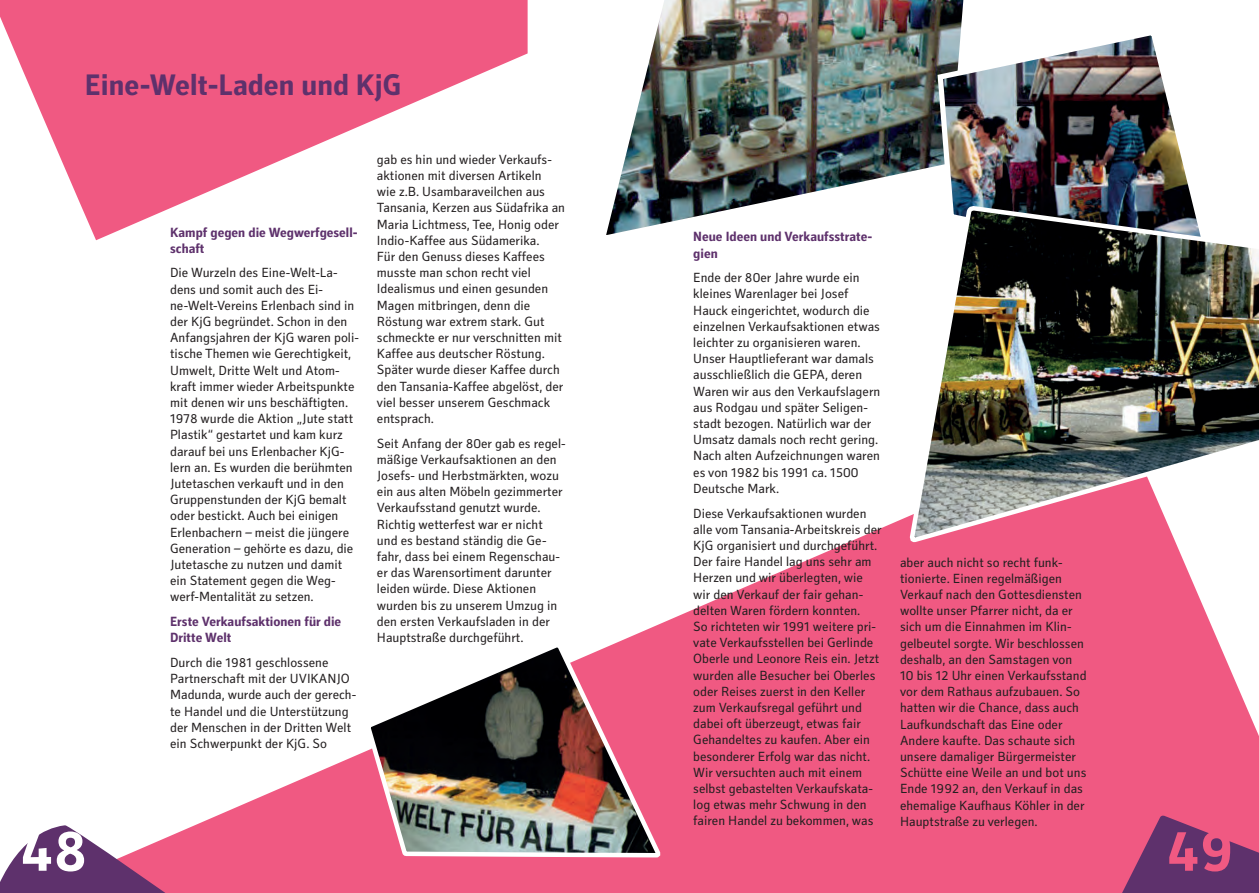
<style>
.page{position:relative;width:1259px;height:893px;background:#fff}
.page>*{position:absolute;margin:0;border:0;box-sizing:border-box;transform-origin:0 0}
.t1{font:700 58.5px "Secca Kj G";color:#fff}
.t2{font:700 30px "Secca Kj G";color:#5e316c}
.t3{font:13.5px/16.2px "Secca Kj G";color:#231f20}
.t4{font:700 13.5px/16.2px "Secca Kj G";color:#5e316c}
</style>
<div class="page">
<svg style="left:177px;top:517px;width:1082px;height:376px;fill:#f05982"></svg>
<svg style="left:1060px;top:815px;width:199px;height:78px;background:#b54879"></svg>
<svg style="left:0;top:825px;width:177px;height:68px"></svg>
<svg style="left:0;top:0;width:527px;height:240px;fill:#f05982"></svg>
<img style="left:606px;top:0;width:358px;height:235px">
<img style="left:934px;top:32px;width:260px;height:176px">
<img style="left:362px;top:644px;width:302px;height:214px">
<img style="left:907px;top:208px;width:352px;height:380px">
<h2 class="t2" style="left:85px;top:68px;width:318px">Eine-Welt-Laden und KjG</h2>
<h1 class="t1" style="left:20px;top:818px;width:68px">48</h1>
<p class="t4" style="left:170px;top:224px;width:189px">Kampf gegen die Wegwerfgesell&shy;schaft</p>
<p class="t3" style="left:170px;top:265px;width:190px">Die Wurzeln des Eine-Welt-La&shy;dens und somit auch des Ei&shy;ne-Welt-Vereins Erlenbach sind in der KjG begründet. Schon in den<br>Anfangsjahren der KjG waren poli&shy;tische Themen wie Gerechtigkeit,<br>Umwelt, Dritte Welt und Atom&shy;kraft immer wieder Arbeitspunkte mit denen wir uns beschäftigten.<br>1978 wurde die Aktion „Jute statt<br>Plastik“ gestartet und kam kurz darauf bei uns Erlenbacher KjG&shy;lern an. Es wurden die berühmten<br>Jutetaschen verkauft und in den<br>Gruppenstunden der KjG bemalt oder bestickt. Auch bei einigen<br>Erlenbachern – meist die jüngere<br>Generation – gehörte es dazu, die<br>Jutetasche zu nutzen und damit ein Statement gegen die Weg&shy;werf-Mentalität zu setzen.</p>
<p class="t4" style="left:170px;top:614px;width:173px">Erste Verkaufsaktionen für die<br>Dritte Welt</p>
<p class="t3" style="left:170px;top:655px;width:188px">Durch die 1981 geschlossene<br>Partnerschaft mit der UVIKANJO<br>Madunda, wurde auch der gerech&shy;te Handel und die Unterstützung der Menschen in der Dritten Welt ein Schwerpunkt der KjG. So</p>
<p class="t3" style="left:377px;top:152px;width:190px">gab es hin und wieder Verkaufs&shy;aktionen mit diversen Artikeln<br>wie z.B. Usambaraveilchen aus<br>Tansania, Kerzen aus Südafrika an<br>Maria Lichtmess, Tee, Honig oder<br>Indio-Kaffee aus Südamerika.<br>Für den Genuss dieses Kaffees musste man schon recht viel<br>Idealismus und einen gesunden<br>Magen mitbringen, denn die<br>Röstung war extrem stark. Gut schmeckte er nur verschnitten mit<br>Kaffee aus deutscher Röstung.<br>Später wurde dieser Kaffee durch den Tansania-Kaffee abgelöst, der viel besser unserem Geschmack entsprach.</p>
<p class="t3" style="left:377px;top:435px;width:190px">Seit Anfang der 80er gab es regel&shy;mäßige Verkaufsaktionen an den<br>Josefs- und Herbstmärkten, wozu ein aus alten Möbeln gezimmerter<br>Verkaufsstand genutzt wurde.<br>Richtig wetterfest war er nicht und es bestand ständig die Ge&shy;fahr, dass bei einem Regenschau&shy;er das Warensortiment darunter leiden würde. Diese Aktionen wurden bis zu unserem Umzug in den ersten Verkaufsladen in der<br>Hauptstraße durchgeführt.</p>
<p class="t4" style="left:693px;top:229px;width:181px">Neue Ideen und Verkaufsstrate&shy;gien</p>
<p class="t3" style="left:693px;top:270px;width:189px">Ende der 80er Jahre wurde ein kleines Warenlager bei Josef<br>Hauck eingerichtet, wodurch die einzelnen Verkaufsaktionen etwas leichter zu organisieren waren.<br>Unser Hauptlieferant war damals ausschließlich die GEPA, deren<br>Waren wir aus den Verkaufslagern aus Rodgau und später Seligen&shy;stadt bezogen. Natürlich war der<br>Umsatz damals noch recht gering.<br>Nach alten Aufzeichnungen waren es von 1982 bis 1991 ca. 1500<br>Deutsche Mark.</p>
<p class="t3" style="left:693px;top:505px;width:190px">Diese Verkaufsaktionen wurden alle vom Tansania-Arbeitskreis der<br>KjG organisiert und durchgeführt.<br>Der faire Handel lag uns sehr am<br>Herzen und wir überlegten, wie wir den Verkauf der fair gehan&shy;delten Waren fördern konnten.<br>So richteten wir 1991 weitere pri&shy;vate Verkaufsstellen bei Gerlinde<br>Oberle und Leonore Reis ein. Jetzt wurden alle Besucher bei Oberles oder Reises zuerst in den Keller zum Verkaufsregal geführt und dabei oft überzeugt, etwas fair<br>Gehandeltes zu kaufen. Aber ein besonderer Erfolg war das nicht.<br>Wir versuchten auch mit einem selbst gebastelten Verkaufskata&shy;log etwas mehr Schwung in den fairen Handel zu bekommen, was</p>
<p class="t3" style="left:900px;top:554px;width:188px">aber auch nicht so recht funk&shy;tionierte. Einen regelmäßigen<br>Verkauf nach den Gottesdiensten wollte unser Pfarrer nicht, da er sich um die Einnahmen im Klin&shy;gelbeutel sorgte. Wir beschlossen deshalb, an den Samstagen von<br>10 bis 12 Uhr einen Verkaufsstand vor dem Rathaus aufzubauen. So hatten wir die Chance, dass auch<br>Laufkundschaft das Eine oder<br>Andere kaufte. Das schaute sich unsere damaliger Bürgermeister<br>Schütte eine Weile an und bot uns<br>Ende 1992 an, den Verkauf in das ehemalige Kaufhaus Köhler in der<br>Hauptstraße zu verlegen.</p>
</div>
